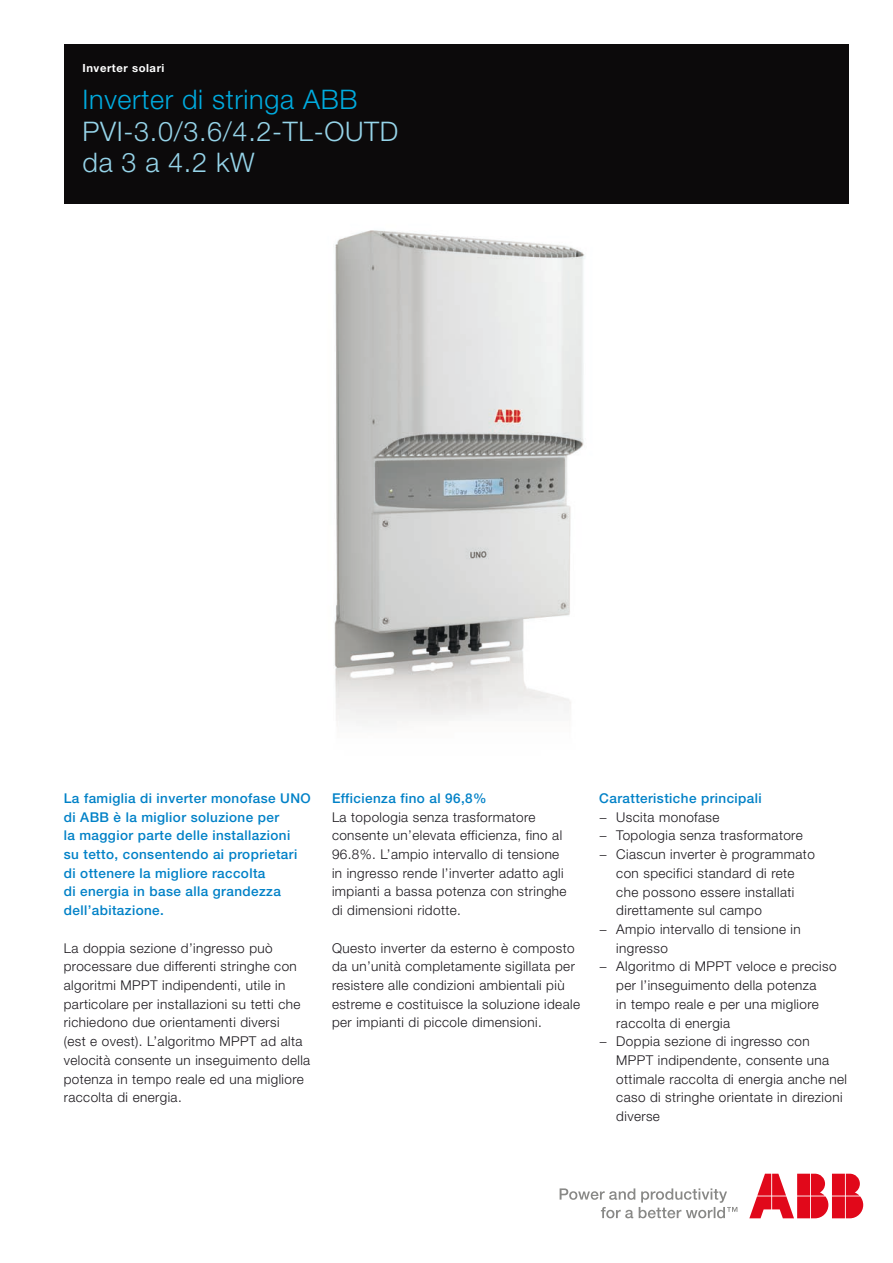
<style>
.page{position:relative;width:893px;height:1263px;background:#fff}
.page>*{position:absolute;margin:0;border:0;box-sizing:border-box;transform-origin:0 0}
.t1{font:300 27px/31.5px "Helvetica Neue";letter-spacing:.025em;color:#96d4e9}
.t2{font:300 27px "Helvetica Neue";letter-spacing:.025em;color:#00abdf}
.t3{font:300 13.5px/18.8px "Helvetica Neue";letter-spacing:.03em;color:#1a171c}
.t4{font:500 13.5px/18.8px "Helvetica Neue";letter-spacing:.03em;color:#0081c7}
.t5{font:700 11.25px "Helvetica Neue";letter-spacing:.05em;color:#fff}
</style>
<div class="page">
<svg style="left:560px;top:1188px;width:177px;height:30px"></svg>
<svg style="left:749px;top:1174px;width:114px;height:44px"></svg>
<img style="left:334px;top:230px;width:251px;height:494px">
<div style="left:64px;top:45px;width:784px;height:159px;background:#0c0a0b"></div>
<p class="t5" style="left:82px;top:61px;width:84px">Inverter solari</p>
<h1 class="t2" style="left:82px;top:83px;width:276px">Inverter di stringa ABB</h1>
<h1 class="t1" style="left:82px;top:115px;width:317px">PVI-3.0/3.6/4.2-TL-OUTD da 3 a 4.2 kW</h1>
<p class="t4" style="left:64px;top:788px;width:249px">La famiglia di inverter monofase UNO di ABB è la miglior soluzione per<br>la maggior parte delle installazioni<br>su tetto, consentendo ai proprietari di ottenere la migliore raccolta<br>di energia in base alla grandezza dell’abitazione.</p>
<p class="t3" style="left:64px;top:938px;width:248px">La doppia sezione d’ingresso può processare due differenti stringhe con algoritmi MPPT indipendenti, utile in particolare per installazioni su tetti che richiedono due orientamenti diversi<br>(est e ovest). L’algoritmo MPPT ad alta velocità consente un inseguimento della potenza in tempo reale ed una migliore raccolta di energia.</p>
<p class="t4" style="left:332px;top:789px;width:156px">Efficienza fino al 96,8%</p>
<p class="t3" style="left:332px;top:807px;width:236px">La topologia senza trasformatore consente un’elevata efficienza, fino al 96.8%. L’ampio intervallo di tensione in ingresso rende l’inverter adatto agli impianti a bassa potenza con stringhe di dimensioni ridotte.</p>
<p class="t3" style="left:332px;top:938px;width:250px">Questo inverter da esterno è composto da un’unità completamente sigillata per resistere alle condizioni ambientali più estreme e costituisce la soluzione ideale per impianti di piccole dimensioni.</p>
<p class="t4" style="left:599px;top:789px;width:164px">Caratteristiche principali</p>
<p class="t3" style="left:599px;top:807px;width:122px">− Uscita monofase</p>
<p class="t3" style="left:599px;top:826px;width:205px">− Topologia senza trasformatore</p>
<p class="t3" style="left:599px;top:845px;width:217px">− Ciascun inverter è programmato</p>
<p class="t3" style="left:616px;top:863px;width:180px">con specifici standard di rete</p>
<p class="t3" style="left:616px;top:882px;width:180px">che possono essere installati</p>
<p class="t3" style="left:616px;top:901px;width:147px">direttamente sul campo</p>
<p class="t3" style="left:599px;top:919px;width:203px">− Ampio intervallo di tensione in</p>
<p class="t3" style="left:616px;top:938px;width:53px">ingresso</p>
<p class="t3" style="left:599px;top:957px;width:239px">− Algoritmo di MPPT veloce e preciso</p>
<p class="t3" style="left:616px;top:975px;width:202px">per l’inseguimento della potenza</p>
<p class="t3" style="left:616px;top:994px;width:204px">in tempo reale e per una migliore</p>
<p class="t3" style="left:616px;top:1013px;width:115px">raccolta di energia</p>
<p class="t3" style="left:599px;top:1032px;width:212px">− Doppia sezione di ingresso con</p>
<p class="t3" style="left:616px;top:1050px;width:214px">MPPT indipendente, consente una</p>
<p class="t3" style="left:616px;top:1069px;width:232px">ottimale raccolta di energia anche nel</p>
<p class="t3" style="left:616px;top:1088px;width:228px">caso di stringhe orientate in direzioni</p>
<p class="t3" style="left:616px;top:1106px;width:45px">diverse</p>
</div>
